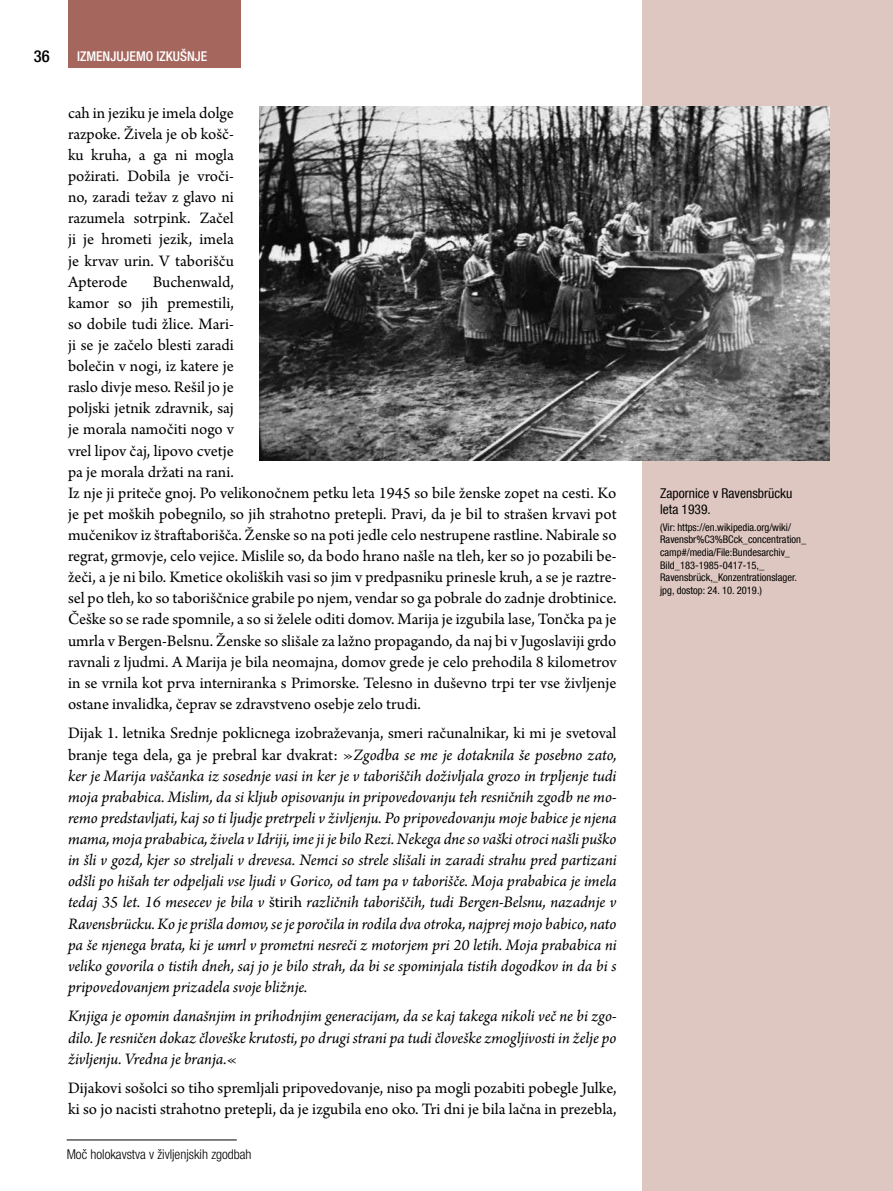
<style>
.page{position:relative;width:893px;height:1191px;background:#fff}
.page>*{position:absolute;margin:0;border:0;box-sizing:border-box;transform-origin:0 0}
.t1{font:16.8px/21.1px "Arno Pro";color:#000}
.t2{font:italic 16.8px/21.1px "Arno Pro";letter-spacing:-.005em;color:#000;text-align:justify}
.t3{font:500 condensed 16.5px "Helvetica Neue LT Com";color:#000}
.t4{font:300 condensed 13.5px "Helvetica Neue LT Com";color:#000}
.t5{font:condensed 13.5px/16.2px "Helvetica Neue LT Com";color:#000}
.t6{font:500 condensed 13.5px "Helvetica Neue LT Com";color:#fff}
.t7{font:condensed 10.5px/12.6px "Helvetica Neue LT Com";color:#000}
.s1{font-style:normal}
</style>
<div class="page">
<div style="left:642px;top:0;width:251px;height:1191px;background:#dec7c0"></div>
<div style="left:68px;top:0;width:172px;height:68px;background:#a5665e"></div>
<hr style="left:67px;top:1139px;width:170px;height:1px;background:#000">
<img style="left:259px;top:106px;width:571px;height:355px">
<p class="t3" style="left:34px;top:46px;width:17px">36</p>
<p class="t6" style="left:77px;top:48px;width:132px">IZMENJUJEMO IZKUŠNJE</p>
<p class="t1" style="left:68px;top:103px;width:167px;text-align:justify">cah in jeziku je imela dolge razpoke. Živela je ob košč&shy;ku kruha, a ga ni mogla požirati. Dobila je vroči&shy;no, zaradi težav z glavo ni razumela sotrpink. Začel ji je hrometi jezik, imela je krvav urin. V taborišču Apterode</p>
<p class="t1" style="left:68px;top:272px;width:550px;text-indent:85px">Buchenwald,<br>kamor so jih premestili,<br>so dobile tudi žlice. Mari-<br>ji se je začelo blesti zaradi<br>bolečin v nogi, iz katere je<br>raslo divje meso. Rešil jo je<br>poljski jetnik zdravnik, saj<br>je morala namočiti nogo v<br>vrel lipov čaj, lipovo cvetje<br>pa je morala držati na rani.<br>Iz nje ji priteče gnoj. Po velikonočnem petku leta 1945 so bile ženske zopet na cesti. Ko je pet moških pobegnilo, so jih strahotno pretepli. Pravi, da je bil to strašen krvavi pot mučenikov iz štraftaborišča. Ženske so na poti jedle celo nestrupene rastline. Nabirale so regrat, grmovje, celo vejice. Mislile so, da bodo hrano našle na tleh, ker so jo pozabili be&shy;žeči, a je ni bilo. Kmetice okoliških vasi so jim v predpasniku prinesle kruh, a se je raztre&shy;sel po tleh, ko so taboriščnice grabile po njem, vendar so ga pobrale do zadnje drobtinice.<br>Češke so se rade spomnile, a so si želele oditi domov. Marija je izgubila lase, Tončka pa je umrla v Bergen-Belsnu. Ženske so slišale za lažno propagando, da naj bi v Jugoslaviji grdo ravnali z ljudmi. A Marija je bila neomajna, domov grede je celo prehodila 8 kilometrov in se vrnila kot prva interniranka s Primorske. Telesno in duševno trpi ter vse življenje ostane invalidka, čeprav se zdravstveno osebje zelo trudi.</p>
<p class="t2" style="left:68px;top:723px;width:550px"><span class="s1">Dijak 1. letnika Srednje poklicnega izobraževanja, smeri računalnikar, ki mi je svetoval branje tega dela, ga je prebral kar dvakrat: »</span>Zgodba se me je dotaknila še posebno zato, ker je Marija vaščanka iz sosednje vasi in ker je v taboriščih doživljala grozo in trpljenje tudi moja prababica. Mislim, da si kljub opisovanju in pripovedovanju teh resničnih zgodb ne mo&shy;remo predstavljati, kaj so ti ljudje pretrpeli v življenju. Po pripovedovanju moje babice je njena mama, moja prababica, živela v Idriji, ime ji je bilo Rezi. Nekega dne so vaški otroci našli puško in šli v gozd, kjer so streljali v drevesa. Nemci so strele slišali in zaradi strahu pred partizani odšli po hišah ter odpeljali vse ljudi v Gorico, od tam pa v taborišče. Moja prababica je imela tedaj 35 let. 16 mesecev je bila v <span class="s1">štirih</span> različnih taboriščih, tudi Bergen-Belsnu, nazadnje v Ravensbrücku. Ko je prišla domov, se je poročila in rodila dva otroka, najprej mojo babico, nato pa še njenega brata, ki je umrl v prometni nesreči z motorjem pri 20 letih. Moja prababica ni veliko govorila o tistih dneh, saj jo je bilo strah, da bi se spominjala tistih dogodkov in da bi s pripovedovanjem prizadela svoje bližnje.</p>
<p class="t2" style="left:68px;top:1006px;width:550px">Knjiga je opomin današnjim in prihodnjim generacijam, da se kaj takega nikoli več ne bi zgo&shy;dilo. Je resničen dokaz človeške krutosti, po drugi strani pa tudi človeške zmogljivosti in želje po življenju. Vredna je branja.<span class="s1">«</span></p>
<p class="t1" style="left:68px;top:1078px;width:550px">Dijakovi sošolci so tiho spremljali pripovedovanje, niso pa mogli pozabiti pobegle Julke, ki so jo nacisti strahotno pretepli, da je izgubila eno oko. Tri dni je bila lačna in prezebla,</p>
<p class="t4" style="left:67px;top:1146px;width:186px">Moč holokavstva v življenjskih zgodbah</p>
<p class="t5" style="left:660px;top:485px;width:134px">Zapornice v Ravensbrücku leta 1939.</p>
<p class="t7" style="left:660px;top:520px;width:148px">(Vir: https://en.wikipedia.org/wiki/ Ravensbr%C3%BCck_concentration_ camp#/media/File:Bundesarchiv_ Bild_183-1985-0417-15,_ Ravensbrück,_Konzentrationslager. jpg, dostop: 24. 10. 2019.)</p>
</div>
